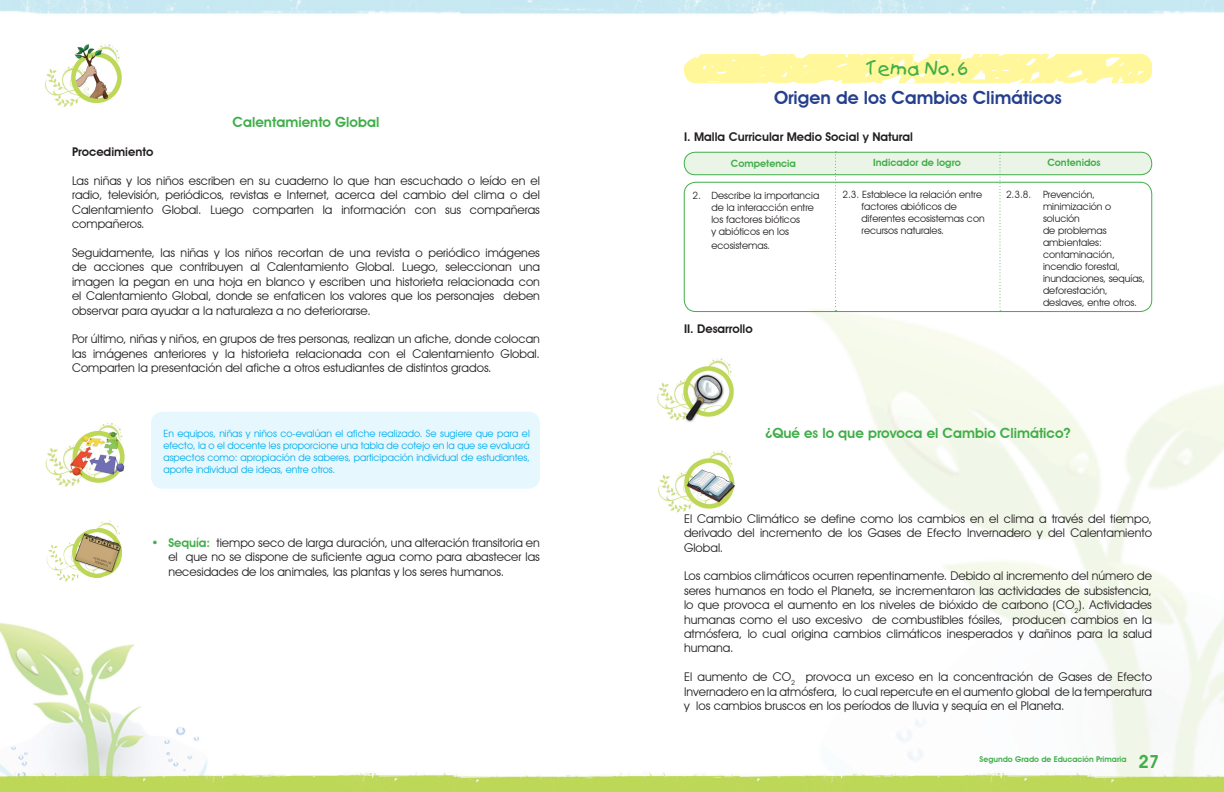
<style>
.page{position:relative;width:1224px;height:792px;background:#fff}
.page>*{position:absolute;margin:0;border:0;box-sizing:border-box;transform-origin:0 0}
.t1{font:600 18px "Avant Garde IT Cby BT";color:#253f8e}
.t2{font:18px "Kids Plain";color:#40ae49}
.t3{font:600 18px "Avant Garde IT Cby BT";color:#40ae49}
.t4{font:600 14px "Avant Garde IT Cby BT";color:#40ae49}
.t5{font:12px/14.4px "Avant Garde IT Cby BT";color:#231f20;text-align:justify}
.t6{font:600 12px "Avant Garde IT Cby BT";color:#231f20}
.t7{font:10px/12px "Avant Garde IT Cby BT";color:#231f20}
.t8{font:10px/12px "Avant Garde IT Cby BT";color:#00aeef;text-align:justify}
.t9{font:600 10px "Avant Garde IT Cby BT";color:#40ae49}
.t10{font:600 8px "Avant Garde IT Cby BT";color:#40ae49}
.s1{font-weight:600;color:#40ae49}
</style>
<div class="page">
<img style="left:0;top:0;width:1224px;height:792px">
<svg style="left:99px;top:754px;width:276px;height:19px"></svg>
<img style="left:44px;top:42px;width:80px;height:67px">
<div style="left:151px;top:412px;width:389px;height:77px;background:#e6f7fd;border-radius:12px"></div>
<img style="left:43px;top:521px;width:81px;height:61px">
<svg style="left:686px;top:54px;width:466px;height:29px;background:#fff7a3"></svg>
<div style="left:684px;top:152px;width:468px;height:23px;background:#eaf4e7;border-radius:11px"></div>
<div style="left:684px;top:152px;width:468px;height:23px;border:1px solid #40ae49;border-radius:11px"></div>
<div style="left:684px;top:182px;width:468px;height:130px;border:1px solid #40ae49;border-radius:12px"></div>
<svg style="left:835px;top:151px;width:2px;height:160px"></svg>
<svg style="left:1000px;top:152px;width:1px;height:159px"></svg>
<img style="left:649px;top:355px;width:94px;height:72px">
<img style="left:649px;top:448px;width:90px;height:65px">
<img style="left:46px;top:423px;width:79px;height:65px">
<p class="t4" style="left:233px;top:114px;width:148px">Calentamiento Global</p>
<p class="t6" style="left:72px;top:145px;width:83px">Procedimiento</p>
<p class="t5" style="left:72px;top:174px;width:469px">Las niñas y los niños escriben en su cuaderno lo que han escuchado o leído en el radio, televisión, periódicos, revistas e Internet, acerca del cambio del clima o del Calentamiento Global. Luego comparten la información con sus compañeras compañeros.</p>
<p class="t5" style="left:72px;top:246px;width:470px">Seguidamente, las niñas y los niños recortan de una revista o periódico imágenes de acciones que contribuyen al Calentamiento Global. Luego, seleccionan una imagen la pegan en una hoja en blanco y escriben una historieta relacionada con el Calentamiento Global, donde se enfaticen los valores que los personajes deben observar para ayudar a la naturaleza a no deteriorarse.</p>
<p class="t5" style="left:72px;top:332px;width:469px">Por último, niñas y niños, en grupos de tres personas, realizan un afiche, donde colocan las imágenes anteriores y la historieta relacionada con el Calentamiento Global.<br>Comparten la presentación del afiche a otros estudiantes de distintos grados.</p>
<p class="t8" style="left:163px;top:427px;width:368px">En equipos, niñas y niños co-evalúan el afiche realizado. Se sugiere que para el efecto, la o el docente les proporcione una tabla de cotejo en la que se evaluará aspectos como: apropiación de saberes, participación individual de estudiantes, aporte individual de ideas, entre otros.</p>
<p class="t5" style="left:168px;top:535px;width:373px;text-indent:-17px"><span class="s1">• Sequía:</span> tiempo seco de larga duración, una alteración transitoria en el que no se dispone de suficiente agua como para abastecer las necesidades de los animales, las plantas y los seres humanos.</p>
<h1 class="t2" style="left:867px;top:58px;width:103px">Tema No. 6</h1>
<h1 class="t1" style="left:774px;top:87px;width:289px">Origen de los Cambios Climáticos</h1>
<p class="t6" style="left:684px;top:130px;width:231px">I. Malla Curricular Medio Social y Natural</p>
<p class="t9" style="left:731px;top:157px;width:67px">Competencia</p>
<p class="t9" style="left:873px;top:157px;width:89px">Indicador de logro</p>
<p class="t9" style="left:1047px;top:157px;width:55px">Contenidos</p>
<p class="t7" style="left:712px;top:189px;width:109px;text-indent:-19px">2. Describe la importancia de la interacción entre los factores bióticos<br>y abióticos en los</p>
<p class="t7" style="left:712px;top:239px;width:60px">ecosistemas.</p>
<p class="t7" style="left:862px;top:188px;width:125px;text-indent:-19px">2.3. Establece la relación entre factores abióticos de diferentes ecosistemas con recursos naturales.</p>
<p class="t7" style="left:1043px;top:188px;width:103px;text-indent:-37px">2.3.8. Prevención, minimización o solución<br>de problemas ambientales: contaminación, incendio forestal, inundaciones, sequías, deforestación, deslaves, entre otros.</p>
<p class="t6" style="left:684px;top:322px;width:70px">II. Desarrollo</p>
<p class="t4" style="left:765px;top:425px;width:307px">¿Qué es lo que provoca el Cambio Climático?</p>
<p class="t5" style="left:684px;top:511px;width:470px">El Cambio Climático se define como los cambios en el clima a través del tiempo, derivado del incremento de los Gases de Efecto Invernadero y del Calentamiento Global.</p>
<p class="t5" style="left:684px;top:569px;width:470px">Los cambios climáticos ocurren repentinamente. Debido al incremento del número de seres humanos en todo el Planeta, se incrementaron las actividades de subsistencia, lo que provoca el aumento en los niveles de bióxido de carbono (CO<sub>2</sub>). Actividades humanas como el uso excesivo de combustibles fósiles, producen cambios en la atmósfera, lo cual origina cambios climáticos inesperados y dañinos para la salud humana.</p>
<p class="t5" style="left:684px;top:670px;width:470px">El aumento de CO<sub>2</sub> provoca un exceso en la concentración de Gases de Efecto Invernadero en la atmósfera, lo cual repercute en el aumento global de la temperatura y los cambios bruscos en los períodos de lluvia y sequía en el Planeta.</p>
<p class="t10" style="left:980px;top:754px;width:148px">Segundo Grado de Educación Primaria</p>
<h1 class="t3" style="left:1139px;top:750px;width:22px">27</h1>
</div>
